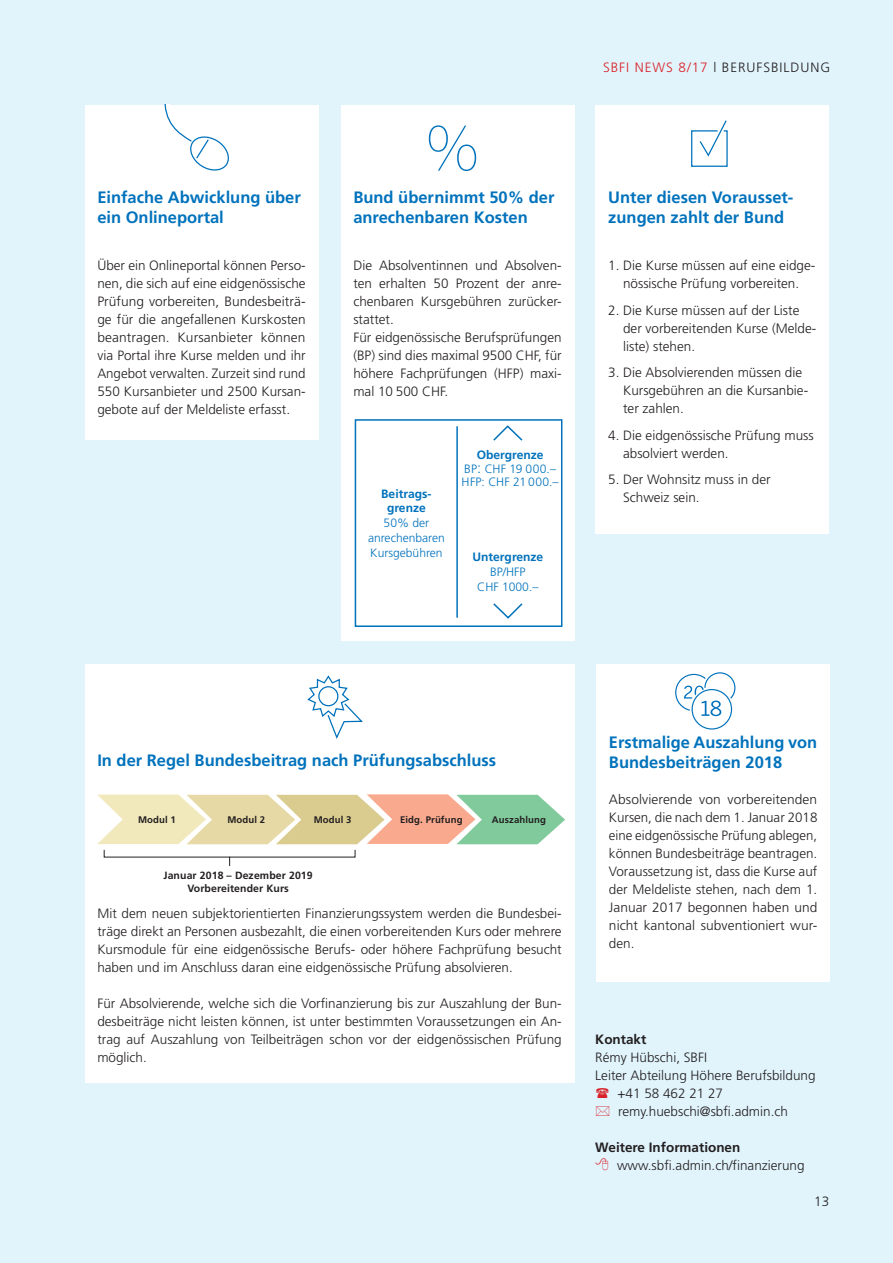
<style>
.page{position:relative;width:893px;height:1263px;background:#e1f4fc}
.page>*{position:absolute;margin:0;border:0;box-sizing:border-box;transform-origin:0 0}
.t1{font:700 16.5px/19.8px "Frutiger LT Std";color:#0072bc}
.t2{font:300 13.5px/18px "Frutiger LT Std";color:#231f20}
.t3{font:700 13.5px "Frutiger LT Std";color:#231f20}
.t4{font:300 13.5px "Frutiger LT Std";letter-spacing:.07em;color:#231f20}
.t5{font:300 12.15px/14.7px "Frutiger LT Std";color:#0072bc;text-align:center}
.t6{font:300 12.15px/13.4px "Frutiger LT Std";letter-spacing:.025em;color:#0072bc;text-align:center}
.t7{font:700 12.15px/14.7px "Frutiger LT Std";color:#0072bc;text-align:center}
.t8{font:700 10.5px/13.5px "Frutiger LT Std";letter-spacing:.01em;color:#231f20;text-align:center}
.t9{font:700 9.6px "Frutiger LT Std";letter-spacing:.01em;color:#231f20}
.s1{color:#da2128}
.s2{font-weight:700}
.s3{font-size:14.7px}
</style>
<div class="page">
<div style="left:85px;top:105px;width:233px;height:334px;background:#fff"></div>
<div style="left:595px;top:105px;width:234px;height:429px;background:#fff"></div>
<div style="left:341px;top:105px;width:233px;height:535px;background:#fff"></div>
<div style="left:85px;top:664px;width:489px;height:418px;background:#fff"></div>
<div style="left:596px;top:664px;width:234px;height:317px;background:#fff"></div>
<svg style="left:164px;top:105px;width:65px;height:66px"></svg>
<svg style="left:429px;top:125px;width:47px;height:46px"></svg>
<svg style="left:691px;top:120px;width:37px;height:47px"></svg>
<svg style="left:307px;top:675px;width:56px;height:64px"></svg>
<div style="left:319px;top:687px;width:19px;height:19px;background:#fff;border-radius:50%"></div>
<div style="left:318px;top:686px;width:20px;height:20px;border:1px solid #0072bc;border-radius:50%"></div>
<div style="left:691px;top:689px;width:41px;height:40px;border:1px solid #0072bc;border-radius:50%"></div>
<svg style="left:675px;top:672px;width:61px;height:44px"></svg>
<svg style="left:97px;top:794px;width:468px;height:72px"></svg>
<div style="left:355px;top:419px;width:207px;height:208px;border:2px solid #0072bc"></div>
<hr style="left:456px;top:426px;width:2px;height:192px;background:#0072bc">
<svg style="left:493px;top:425px;width:30px;height:16px"></svg>
<svg style="left:493px;top:603px;width:30px;height:16px"></svg>
<p class="t1" style="left:97px;top:188px;width:205px">Einfache Abwicklung über ein Onlineportal</p>
<p class="t2" style="left:97px;top:257px;width:210px;text-align:justify">Über ein Onlineportal können Perso&shy;nen, die sich auf eine eidgenössische Prüfung vorbereiten, Bundesbeiträ&shy;ge für die angefallenen Kurskosten beantragen. Kursanbieter können via Portal ihre Kurse melden und ihr Angebot verwalten. Zurzeit sind rund 550 Kursanbieter und 2500 Kursan&shy;gebote auf der Meldeliste erfasst.</p>
<p class="t4" style="left:603px;top:60px;width:228px"><span class="s1">SBFI NEWS 8/17</span> l BERUFSBILDUNG</p>
<p class="t1" style="left:353px;top:188px;width:203px">Bund übernimmt 50% der anrechenbaren Kosten</p>
<p class="t2" style="left:353px;top:257px;width:210px">Die Absolventinnen und Absolven&shy;ten erhalten 50 Prozent der anre&shy;chenbaren Kursgebühren zurücker&shy;stattet.<br>Für eidgenössische Berufsprüfungen (BP) sind dies maximal 9500 CHF, für höhere Fachprüfungen (HFP) maxi&shy;mal 10 500 CHF.</p>
<p class="t7" style="left:381px;top:486px;width:51px">Beitrags&shy;grenze</p>
<p class="t5" style="left:368px;top:516px;width:78px">50% der anrechenbaren<br>Kursgebühren</p>
<p class="t6" style="left:462px;top:448px;width:99px"><span class="s2">Obergrenze<br></span>BP<span class="s3">:</span> CHF 19 000.–<br>HFP: CHF 21 000.–</p>
<p class="t7" style="left:472px;top:549px;width:72px">Untergrenze</p>
<p class="t5" style="left:477px;top:564px;width:63px">BP/HFP<br>CHF 1000.–</p>
<p class="t1" style="left:608px;top:188px;width:187px">Unter diesen Vorausset&shy;zungen zahlt der Bund</p>
<p class="t2" style="left:608px;top:257px;width:209px;text-align:center">1. Die Kurse müssen auf eine eidge&shy;nössische Prüfung vorbereiten.</p>
<p class="t2" style="left:623px;top:301px;width:195px;text-indent:-15px">2. Die Kurse müssen auf der Liste der vorbereitenden Kurse (Melde&shy;liste) stehen.</p>
<p class="t2" style="left:623px;top:364px;width:187px;text-indent:-15px">3. Die Absolvierenden müssen die<br>Kursgebühren an die Kursanbie&shy;ter zahlen.</p>
<p class="t2" style="left:623px;top:426px;width:192px;text-indent:-15px">4. Die eidgenössische Prüfung muss absolviert werden.</p>
<p class="t2" style="left:623px;top:471px;width:149px;text-indent:-15px">5. Der Wohnsitz muss in der<br>Schweiz sein.</p>
<p class="t1" style="left:97px;top:750px;width:400px">In der Regel Bundesbeitrag nach Prüfungsabschluss</p>
<p class="t9" style="left:138px;top:814px;width:39px">Modul 1</p>
<p class="t9" style="left:227px;top:814px;width:39px">Modul 2</p>
<p class="t9" style="left:314px;top:814px;width:39px">Modul 3</p>
<p class="t9" style="left:400px;top:814px;width:64px">Eidg. Prüfung</p>
<p class="t9" style="left:492px;top:814px;width:56px">Auszahlung</p>
<p class="t8" style="left:164px;top:868px;width:151px">Januar 2018 – Dezember 2019<br>Vorbereitender Kurs</p>
<p class="t2" style="left:97px;top:905px;width:466px;text-align:justify">Mit dem neuen subjektorientierten Finanzierungssystem werden die Bundesbei&shy;träge direkt an Personen ausbezahlt, die einen vorbereitenden Kurs oder mehrere Kursmodule für eine eidgenössische Berufs- oder höhere Fachprüfung besucht haben und im Anschluss daran eine eidgenössische Prüfung absolvieren.</p>
<p class="t2" style="left:97px;top:995px;width:466px;text-align:justify">Für Absolvierende, welche sich die Vorfinanzierung bis zur Auszahlung der Bun&shy;desbeiträge nicht leisten können, ist unter bestimmten Voraussetzungen ein An&shy;trag auf Auszahlung von Teilbeiträgen schon vor der eidgenössischen Prüfung möglich.</p>
<p class="t1" style="left:609px;top:733px;width:210px">Erstmalige Auszahlung von<br>Bundesbeiträgen 2018</p>
<p class="t2" style="left:609px;top:791px;width:210px;text-align:justify">Absolvierende von vorbereitenden Kursen, die nach dem 1. Januar 2018 eine eidgenössische Prüfung ablegen, können Bundesbeiträge beantragen.<br>Voraussetzung ist, dass die Kurse auf der Meldeliste stehen, nach dem 1.<br>Januar 2017 begonnen haben und nicht kantonal subventioniert wur&shy;den.</p>
<p class="t3" style="left:595px;top:1031px;width:53px">Kontakt</p>
<p class="t2" style="left:595px;top:1049px;width:113px">Rémy Hübschi, SBFI</p>
<p class="t2" style="left:595px;top:1067px;width:222px">Leiter Abteilung Höhere Berufsbildung</p>
<p class="t2" style="left:617px;top:1085px;width:107px">+41 58 462 21 27</p>
<p class="t2" style="left:618px;top:1103px;width:171px">remy.huebschi@sbfi.admin.ch</p>
<p class="t3" style="left:595px;top:1139px;width:147px">Weitere Informationen</p>
<p class="t2" style="left:617px;top:1157px;width:189px">www.sbfi.admin.ch/finanzierung</p>
<p class="t2" style="left:814px;top:1193px;width:17px">13</p>
</div>
